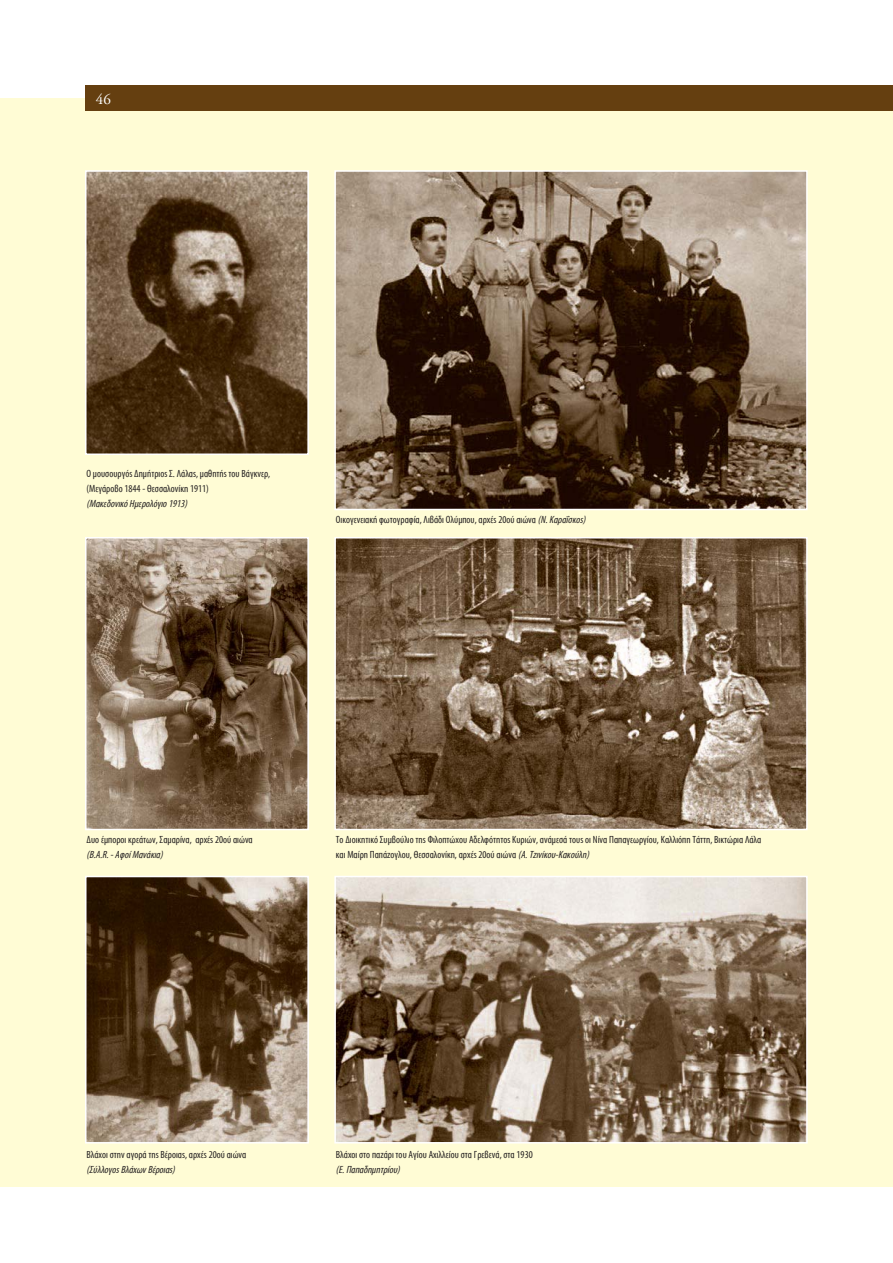
<style>
.page{position:relative;width:893px;height:1263px;background:#fff}
.page>*{position:absolute;margin:0;border:0;box-sizing:border-box;transform-origin:0 0}
.t1{font:15px "CF Garamond";color:#fff}
.t2{font:10.5px/15px "Myriad Condensed Greek";color:#231f20}
.t3{font:italic 10.5px "Myriad Condensed Greek";color:#231f20}
.s1{font-style:italic}
</style>
<div class="page">
<div style="left:0;top:98px;width:893px;height:1088px;background:#fffcd5"></div>
<div style="left:85px;top:85px;width:808px;height:26px;background:#653f10"></div>
<img style="left:88px;top:173px;width:218px;height:279px">
<div style="left:85px;top:170px;width:224px;height:285px;border:2px solid #fff"></div>
<img style="left:337px;top:540px;width:468px;height:287px">
<div style="left:334px;top:537px;width:474px;height:293px;border:2px solid #fff"></div>
<img style="left:337px;top:173px;width:468px;height:334px">
<div style="left:334px;top:170px;width:474px;height:340px;border:2px solid #fff"></div>
<img style="left:88px;top:879px;width:218px;height:262px">
<div style="left:85px;top:876px;width:224px;height:268px;border:2px solid #fff"></div>
<img style="left:88px;top:540px;width:218px;height:287px">
<div style="left:85px;top:537px;width:224px;height:293px;border:2px solid #fff"></div>
<img style="left:337px;top:879px;width:468px;height:262px">
<div style="left:334px;top:876px;width:474px;height:268px;border:2px solid #fff"></div>
<h1 class="t1" style="left:96px;top:91px;width:16px">46</h1>
<p class="t2" style="left:87px;top:467px;width:185px">Ο μουσουργός Δημήτριος Σ. Λάλας, μαθητής του Βάγκνερ, (Μεγάροβο 1844 - Θεσσαλονίκη 1911)</p>
<p class="t3" style="left:87px;top:499px;width:104px">(Μακεδονικό Ημερολόγιο 1913)</p>
<p class="t2" style="left:336px;top:512px;width:253px">Οικογενειακή φωτογραφία, Λιβάδι Ολύμπου, αρχές 20ού αιώνα <span class="s1">(Ν.Καραΐσκος)</span></p>
<p class="t2" style="left:87px;top:832px;width:168px">Δυο έμποροι κρεάτων, Σαμαρίνα, αρχές 20ού αιώνα</p>
<p class="t3" style="left:87px;top:850px;width:80px">(B.A.R.-Αφοί Μανάκια)</p>
<p class="t2" style="left:336px;top:832px;width:427px">Το Διοικητικό Συμβούλιο της Φιλοπτώχου Αδελφότητος Κυριών, ανάμεσά τους οι Νίνα Παπαγεωργίου, Καλλιόπη Τάττη, Βικτώρια Λάλα και Μαίρη Παπάζογλου, Θεσσαλονίκη, αρχές 20ού αιώνα <span class="s1">(Α.Τζινίκου-Κακούλη)</span></p>
<p class="t2" style="left:87px;top:1148px;width:161px">Βλάχοι στην αγορά της Βέροιας, αρχές 20ού αιώνα</p>
<p class="t3" style="left:87px;top:1166px;width:92px">(Σύλλογος Βλάχων Βέροιας)</p>
<p class="t2" style="left:336px;top:1148px;width:198px">Βλάχοι στο παζάρι του Αγίου Αχιλλείου στα Γρεβενά, στα 1930</p>
<p class="t3" style="left:336px;top:1166px;width:68px">(Ε.Παπαδημητρίου)</p>
</div>
